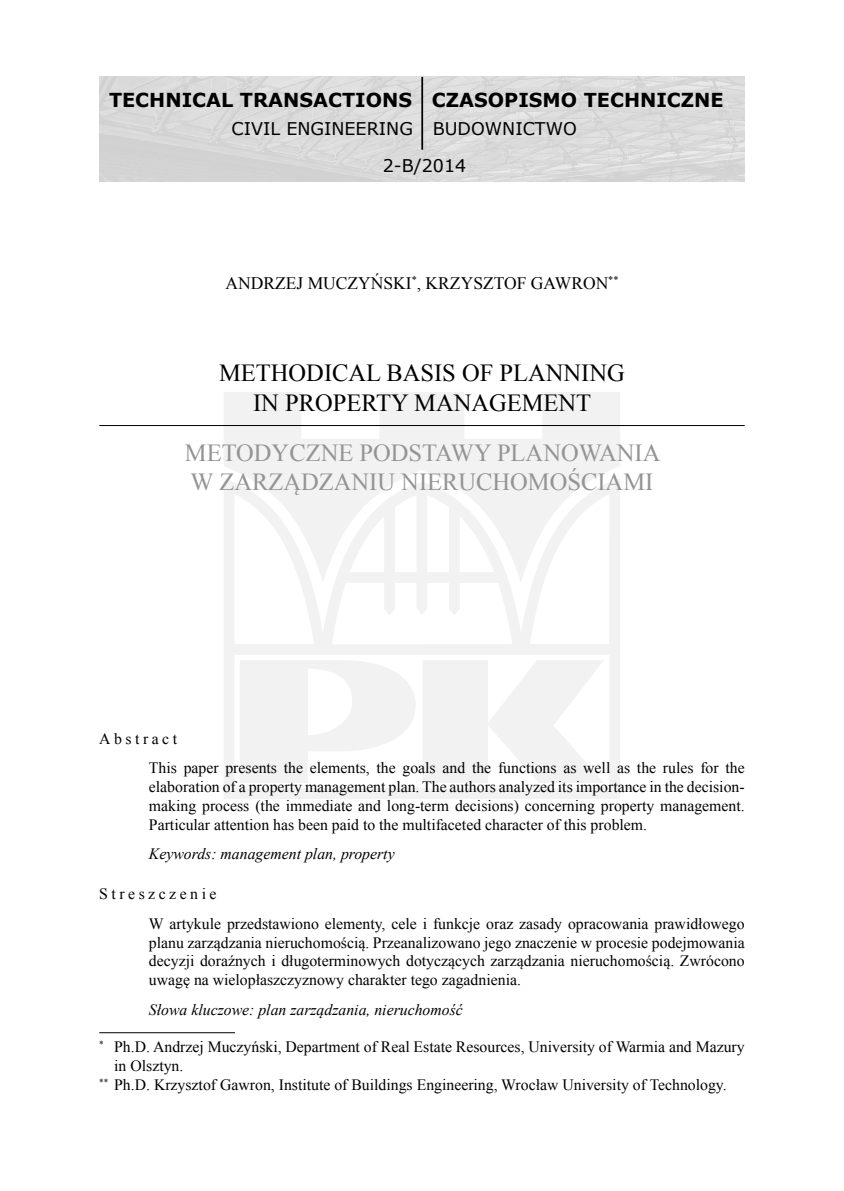
<style>
.page{position:relative;width:844px;height:1191px;background:#fff}
.page>*{position:absolute;margin:0;border:0;box-sizing:border-box;transform-origin:0 0}
.tytul_artukulu_angie{font:24.5px/29.4px "Times New Roman";color:#949494}
.tytul_artykulu{font:24.5px/29.4px "Times New Roman";color:#000;text-align:center}
.t1{font:700 19.25px "Verdana";color:#000}
.autor{font:17.5px "Times New Roman";color:#000}
.t2{font:17.5px "Verdana";color:#000}
.streszczenie_tekst{font:15.75px/18.9px "Times New Roman";color:#000;text-align:justify}
.przypis_cz{font:15.75px/18.9px "Times New Roman";color:#000}
.slowa_kluczowe{font:italic 15.75px "Times New Roman";color:#000}
.streszczenie{font:15.75px "Times New Roman";letter-spacing:.22em;color:#000}
</style>
<div class="page">
<svg style="left:223px;top:392px;width:397px;height:407px;fill:#f1f2f1"></svg>
<hr style="left:99px;top:1032px;width:136px;height:1px;background:#000">
<hr style="left:99px;top:425px;width:645px;height:1px;background:#000">
<img style="left:99px;top:77px;width:645px;height:104px">
<hr style="left:421px;top:77px;width:2px;height:73px;background:#000">
<p class="t1" style="left:109px;top:86px;width:304px">TECHNICAL TRANSACTIONS</p>
<p class="t2" style="left:231px;top:116px;width:183px">CIVIL ENGINEERING</p>
<p class="t2" style="left:382px;top:154px;width:85px">2-B/2014</p>
<p class="t1" style="left:432px;top:86px;width:293px">CZASOPISMO TECHNICZNE</p>
<p class="t2" style="left:432px;top:116px;width:145px">BUDOWNICTWO</p>
<p class="autor" style="left:225px;top:271px;width:394px">ANDRZEJ MUCZYŃSKI<sup>*</sup>, KRZYSZTOF GAWRON<sup>**</sup></p>
<p class="tytul_artykulu" style="left:219px;top:358px;width:407px">METHODICAL BASIS OF PLANNING<br>IN PROPERTY MANAGEMENT</p>
<p class="tytul_artukulu_angie" style="left:185px;top:438px;width:477px">METODYCZNE PODSTAWY PLANOWANIA<br>W ZARZĄDZANIU NIERUCHOMOŚCIAMI</p>
<p class="streszczenie" style="left:99px;top:728px;width:79px">Abstract</p>
<p class="streszczenie_tekst" style="left:149px;top:758px;width:597px">This paper presents the elements, the goals and the functions as well as the rules for the elaboration of a property management plan. The authors analyzed its importance in the decision&shy;making process (the immediate and long-term decisions) concerning property management.<br>Particular attention has been paid to the multifaceted character of this problem.</p>
<p class="slowa_kluczowe" style="left:149px;top:843px;width:247px">Keywords: management plan, property</p>
<p class="streszczenie" style="left:99px;top:883px;width:119px">Streszczenie</p>
<p class="streszczenie_tekst" style="left:149px;top:913px;width:597px">W artykule przedstawiono elementy, cele i funkcje oraz zasady opracowania prawidłowego planu zarządzania nieruchomością. Przeanalizowano jego znaczenie w procesie podejmowania decyzji doraźnych i długoterminowych dotyczących zarządzania nieruchomością. Zwrócono uwagę na wielopłaszczyznowy charakter tego zagadnienia.</p>
<p class="slowa_kluczowe" style="left:149px;top:998px;width:315px">Słowa kluczowe: plan zarządzania, nieruchomość</p>
<p class="przypis_cz" style="left:114px;top:1037px;width:631px;text-indent:-15px"><sup>*</sup> Ph.D. Andrzej Muczyński, Department of Real Estate Resources, University of Warmia and Mazury in Olsztyn.</p>
<p class="przypis_cz" style="left:99px;top:1075px;width:628px"><sup>**</sup> Ph.D. Krzysztof Gawron, Institute of Buildings Engineering, Wrocław University of Technology.</p>
</div>
